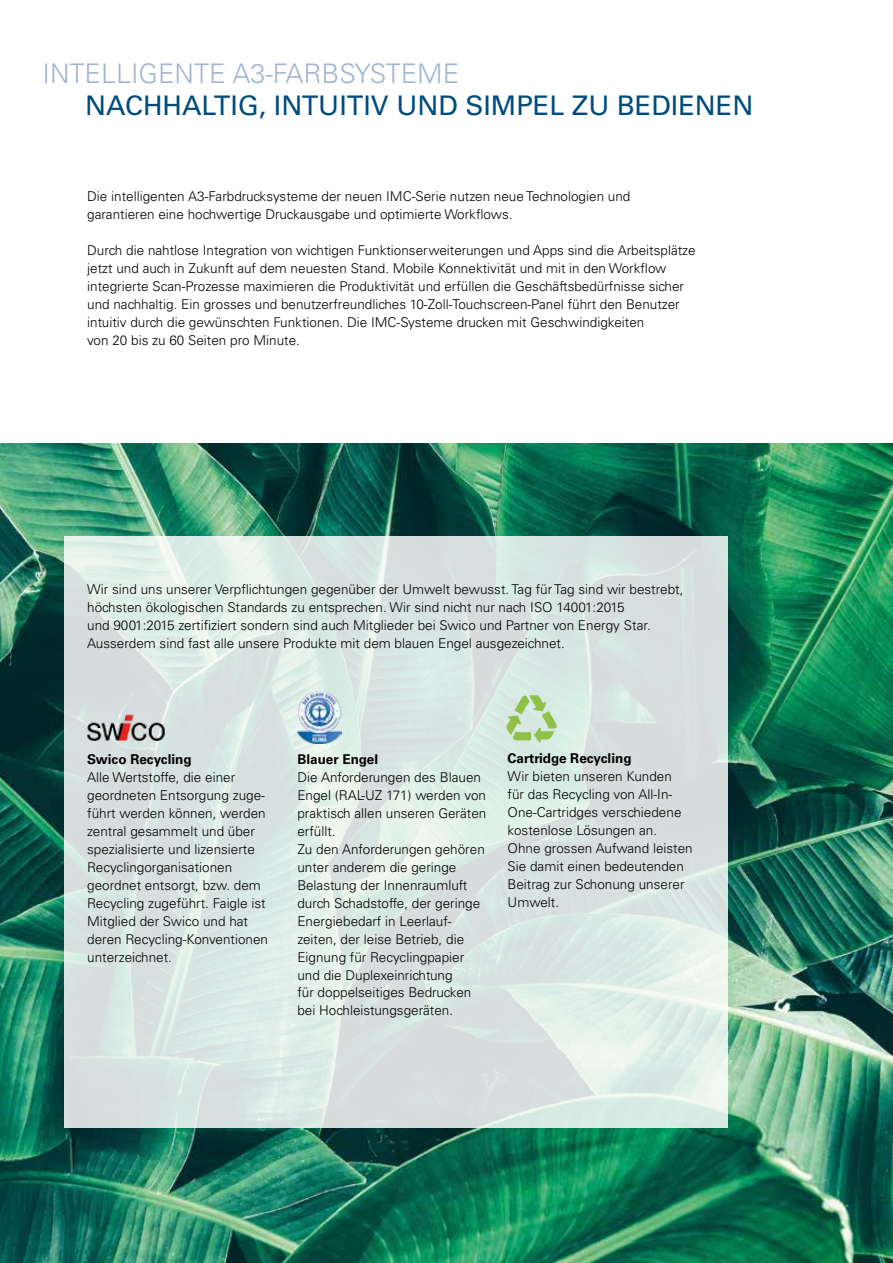
<style>
.page{position:relative;width:893px;height:1263px;background:#fff}
.page>*{position:absolute;margin:0;border:0;box-sizing:border-box;transform-origin:0 0}
.t1{font:27px "Univers LT Std";color:#004c7d}
.t2{font:300 27px "Univers LT Std";color:#a2b4cf}
.t3{font:300 13.5px/18px "Univers LT Std";color:#000}
.t4{font:700 13.5px "Univers LT Std";color:#000}
</style>
<div class="page">
<img style="left:0;top:444px;width:893px;height:819px">
<svg style="left:64px;top:536px;width:664px;height:591px;background:#dae5e2"></svg>
<svg style="left:506px;top:695px;width:51px;height:48px;background:#bcdaab"></svg>
<img style="left:85px;top:712px;width:82px;height:28px">
<img style="left:298px;top:692px;width:44px;height:51px">
<h1 class="t2" style="left:43px;top:57px;width:418px">INTELLIGENTE A3-FARBSYSTEME</h1>
<h1 class="t1" style="left:85px;top:89px;width:670px">NACHHALTIG, INTUITIV UND SIMPEL ZU BEDIENEN</h1>
<p class="t3" style="left:87px;top:187px;width:545px">Die intelligenten A3-Farbdrucksysteme der neuen IMC-Serie nutzen neue Technologien und garantieren eine hochwertige Druckausgabe und optimierte Workflows.</p>
<p class="t3" style="left:87px;top:241px;width:610px">Durch die nahtlose Integration von wichtigen Funktionserweiterungen und Apps sind die Arbeitsplätze jetzt und auch in Zukunft auf dem neuesten Stand. Mobile Konnektivität und mit in den Workflow integrierte Scan-Prozesse maximieren die Produktivität und erfüllen die Geschäftsbedürfnisse sicher und nachhaltig. Ein grosses und benutzerfreundliches 10-Zoll-Touchscreen-Panel führt den Benutzer intuitiv durch die gewünschten Funktionen. Die IMC-Systeme drucken mit Geschwindigkeiten<br>von 20 bis zu 60 Seiten pro Minute.</p>
<p class="t3" style="left:87px;top:580px;width:598px">Wir sind uns unserer Verpflichtungen gegenüber der Umwelt bewusst. Tag für Tag sind wir bestrebt, höchsten ökologischen Standards zu entsprechen. Wir sind nicht nur nach ISO 14001:2015<br>und 9001:2015 zertifiziert sondern sind auch Mitglieder bei Swico und Partner von Energy Star.<br>Ausserdem sind fast alle unsere Produkte mit dem blauen Engel ausgezeichnet.</p>
<p class="t4" style="left:87px;top:751px;width:106px">Swico Recycling</p>
<p class="t3" style="left:87px;top:768px;width:182px">Alle Wertstoffe, die einer geordneten Entsorgung zuge&shy;führt werden können, werden zentral gesammelt und über spezialisierte und lizensierte<br>Recyclingorganisationen geordnet entsorgt, bzw. dem<br>Recycling zugeführt. Faigle ist<br>Mitglied der Swico und hat deren Recycling-Konventionen unterzeichnet.</p>
<p class="t4" style="left:297px;top:751px;width:82px">Blauer Engel</p>
<p class="t3" style="left:297px;top:768px;width:190px">Die Anforderungen des Blauen<br>Engel (RAL-UZ 171) werden von praktisch allen unseren Geräten erfüllt.<br>Zu den Anforderungen gehören unter anderem die geringe<br>Belastung der Innenraumluft durch Schadstoffe, der geringe<br>Energiebedarf in Leerlauf&shy;zeiten, der leise Betrieb, die<br>Eignung für Recyclingpapier und die Duplexeinrichtung<br>für doppelseitiges Bedrucken bei Hochleistungsgeräten.</p>
<p class="t4" style="left:508px;top:751px;width:125px">Cartridge Recycling</p>
<p class="t3" style="left:508px;top:768px;width:187px">Wir bieten unseren Kunden<br>für das Recycling von All-In-<br>One-Cartridges verschiedene kostenlose Lösungen an.<br>Ohne grossen Aufwand leisten<br>Sie damit einen bedeutenden<br>Beitrag zur Schonung unserer<br>Umwelt.</p>
</div>
